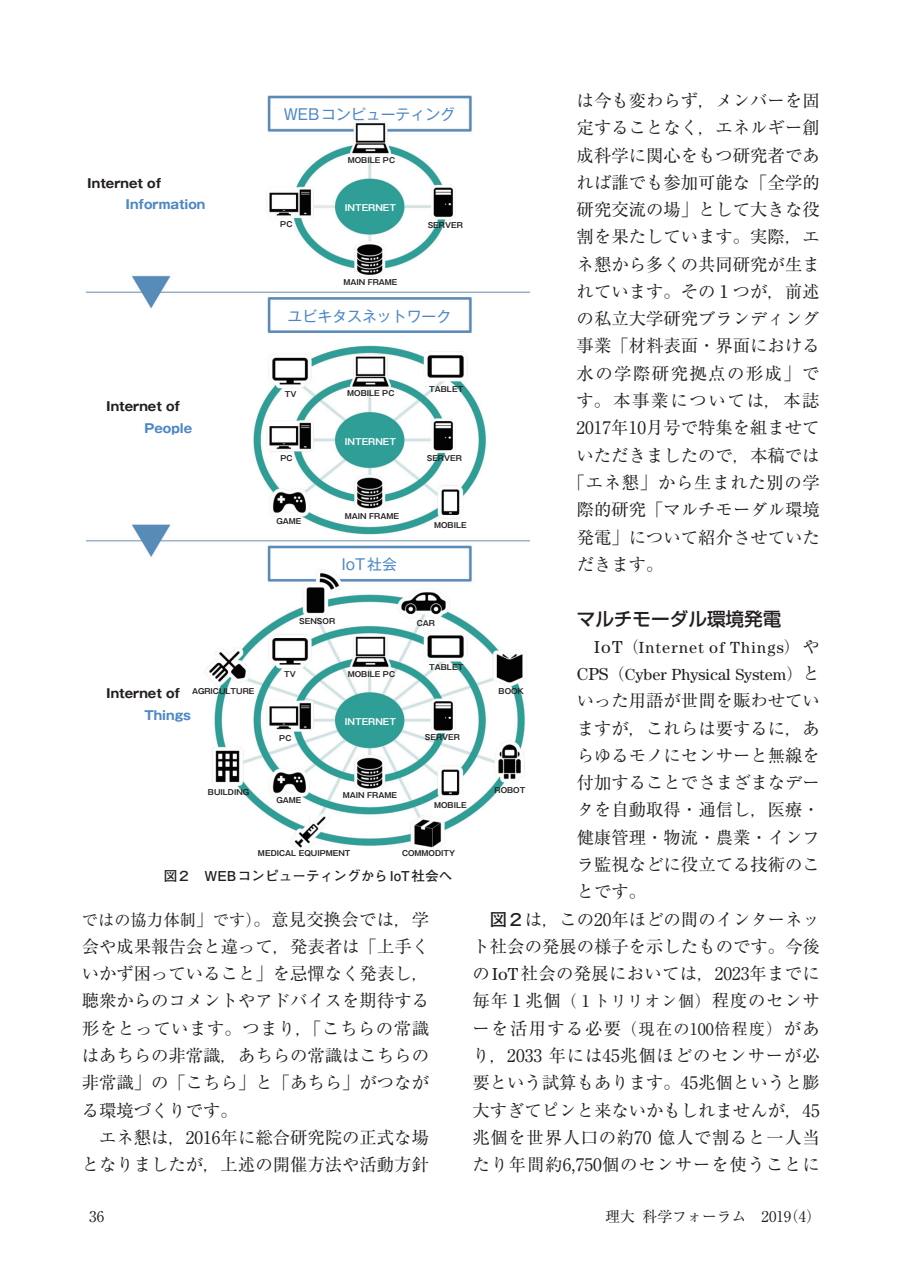
<style>
.page{position:relative;width:903px;height:1275px;background:#fff}
.page>*{position:absolute;margin:0;border:0;box-sizing:border-box;transform-origin:0 0}
.t1{font:500 18.55px "Shin Go Pr 6 N";color:#231f20}
.t2{font:17.32px/27.3px "Ryumin Pr 6 N";color:#231f20;text-align:justify}
.t3{font:17.32px "Ryumin Pr 6 N";letter-spacing:.02em;color:#231f20}
.t4{font:17.32px "Ryumin Pr 6 N";letter-spacing:.045em;color:#231f20}
.t5{font:17.32px "Ryumin Pr 6 N";letter-spacing:.04em;color:#231f20}
.t6{font:17.32px "Ryumin Pr 6 N";letter-spacing:.085em;color:#231f20}
.t7{font:17.32px "Ryumin Pr 6 N";letter-spacing:.1em;color:#231f20}
.t8{font:16.1px/27.3px "Century Std";color:#231f20;text-align:right}
.t9{font:16.1px "Ryumin Pr 6 N";letter-spacing:.015em;color:#231f20}
.t10{font:16.1px "Ryumin Pr 6 N";letter-spacing:.045em;color:#231f20}
.t11{font:14.88px "Gothic MB101 Pr 6 N";color:#4d87c6}
.t12{font:14.88px "Ryumin Pr 6 N";color:#231f20}
.t13{font:700 13.65px "Futo Go B101 Pr 6 N";color:#231f20}
.t14{font:700 12.42px "Gothic MB101 Pr 6 N";color:#231f20}
.t15{font:700 12.42px "Gothic MB101 Pr 6 N";color:#4d87c6}
.t16{font:700 8.75px "Gothic MB101 Pr 6 N De";color:#fff}
.t17{font:700 7.52px "Gothic MB101 Pr 6 N De";color:#231f20}
.s1{font-size:17.32px}
.s2{font-family:"Ryumin Pr 6 N"}
.s3{font-family:"Ryumin Pr 6 N";font-size:17.32px}
.s4{font-family:"Futo Go B101 Pr 6 N";font-weight:700}
.s5{font-family:"Century Std"}
.s6{font-size:16.1px}
</style>
<div class="page">
<img style="left:86px;top:95px;width:444px;height:757px">
<p class="t2" style="left:577px;top:86px;width:245px">は今も変わらず，メンバーを固</p>
<p class="t2" style="left:577px;top:113px;width:245px">定することなく，エネルギー創</p>
<p class="t2" style="left:577px;top:140px;width:245px">成科学に関心をもつ研究者であ</p>
<p class="t2" style="left:577px;top:168px;width:245px">れば誰でも参加可能な「全学的</p>
<p class="t2" style="left:577px;top:195px;width:245px">研究交流の場」として大きな役</p>
<p class="t2" style="left:577px;top:222px;width:245px">割を果たしています。実際，エ</p>
<p class="t2" style="left:577px;top:250px;width:245px">ネ懇から多くの共同研究が生ま</p>
<p class="t2" style="left:577px;top:277px;width:245px">れています。その１つが，前述</p>
<p class="t2" style="left:577px;top:304px;width:245px">の私立大学研究ブランディング</p>
<p class="t2" style="left:577px;top:331px;width:245px">事業「材料表面・界面における</p>
<p class="t6" style="left:577px;top:360px;width:245px">水の学際研究拠点の形成」で</p>
<p class="t7" style="left:576px;top:387px;width:245px">す。本事業については，本誌</p>
<p class="t2" style="left:576px;top:413px;width:245px">2017年10月号で特集を組ませて</p>
<p class="t2" style="left:576px;top:441px;width:245px">いただきましたので，本稿では</p>
<p class="t5" style="left:568px;top:469px;width:253px">「エネ懇」から生まれた別の学</p>
<p class="t2" style="left:577px;top:495px;width:245px">際的研究「マルチモーダル環境</p>
<p class="t2" style="left:577px;top:523px;width:245px">発電」について紹介させていた</p>
<p class="t2" style="left:577px;top:550px;width:88px">だきます。</p>
<p class="t1" style="left:577px;top:604px;width:206px">マルチモーダル環境発電</p>
<p class="t8" style="left:577px;top:633px;width:245px"><span class="s1">IoT</span><span class="s2">（</span>Internet of Things<span class="s2">）</span><span class="s3">や<br></span><span class="s1">CPS</span><span class="s2">（</span>Cyber Physical System<span class="s2">）</span><span class="s3">と</span></p>
<p class="t2" style="left:577px;top:686px;width:245px">いった用語が世間を賑わせてい</p>
<p class="t2" style="left:577px;top:714px;width:245px">ますが，これらは要するに，あ</p>
<p class="t2" style="left:577px;top:741px;width:245px">らゆるモノにセンサーと無線を</p>
<p class="t2" style="left:577px;top:768px;width:245px">付加することでさまざまなデー</p>
<p class="t2" style="left:577px;top:795px;width:245px">タを自動取得・通信し，医療・</p>
<p class="t2" style="left:577px;top:823px;width:245px">健康管理・物流・農業・インフ</p>
<p class="t2" style="left:577px;top:850px;width:245px">ラ監視などに役立てる技術のこ</p>
<p class="t2" style="left:577px;top:877px;width:71px">とです。</p>
<p class="t2" style="left:490px;top:904px;width:331px"><span class="s4">図２</span>は，この20年ほどの間のインターネッ</p>
<p class="t2" style="left:472px;top:932px;width:349px">ト社会の発展の様子を示したものです。今後</p>
<p class="t3" style="left:472px;top:960px;width:349px">の<span class="s5">IoT</span>社会の発展においては，2023年までに</p>
<p class="t4" style="left:472px;top:987px;width:349px">毎年１兆個<span class="s6">（１トリリオン個）</span>程度のセンサ</p>
<p class="t10" style="left:472px;top:1016px;width:349px"><span class="s1">ーを活用する必要</span>（現在の100倍程度）<span class="s1">があ</span></p>
<p class="t2" style="left:472px;top:1041px;width:349px">り，2033 年には45兆個ほどのセンサーが必要という試算もあります。45兆個というと膨大すぎてピンと来ないかもしれませんが，45兆個を世界人口の約70 億人で割ると一人当たり年間約6<span class="s5">,</span>750個のセンサーを使うことに</p>
<p class="t11" style="left:284px;top:102px;width:173px">WEBコンピューティング</p>
<p class="t17" style="left:348px;top:154px;width:49px">MOBILE PC</p>
<p class="t14" style="left:87px;top:172px;width:75px">Internet of</p>
<p class="t15" style="left:126px;top:194px;width:81px">Information</p>
<p class="t16" style="left:345px;top:200px;width:53px">INTERNET</p>
<p class="t17" style="left:280px;top:218px;width:14px">PC</p>
<p class="t17" style="left:428px;top:219px;width:37px">SERVER</p>
<p class="t17" style="left:343px;top:276px;width:56px">MAIN FRAME</p>
<p class="t11" style="left:288px;top:304px;width:165px">ユビキタスネットワーク</p>
<p class="t17" style="left:429px;top:382px;width:36px">TABLET</p>
<p class="t17" style="left:347px;top:387px;width:49px">MOBILE PC</p>
<p class="t17" style="left:285px;top:388px;width:13px">TV</p>
<p class="t14" style="left:106px;top:396px;width:75px">Internet of</p>
<p class="t15" style="left:144px;top:418px;width:49px">People</p>
<p class="t16" style="left:345px;top:434px;width:53px">INTERNET</p>
<p class="t17" style="left:281px;top:452px;width:14px">PC</p>
<p class="t17" style="left:427px;top:452px;width:37px">SERVER</p>
<p class="t17" style="left:345px;top:510px;width:56px">MAIN FRAME</p>
<p class="t17" style="left:276px;top:515px;width:27px">GAME</p>
<p class="t17" style="left:434px;top:519px;width:34px">MOBILE</p>
<p class="t11" style="left:342px;top:552px;width:57px">IoT社会</p>
<p class="t17" style="left:299px;top:615px;width:37px">SENSOR</p>
<p class="t17" style="left:417px;top:617px;width:20px">CAR</p>
<p class="t17" style="left:429px;top:661px;width:36px">TABLET</p>
<p class="t17" style="left:348px;top:668px;width:49px">MOBILE PC</p>
<p class="t17" style="left:284px;top:668px;width:13px">TV</p>
<p class="t14" style="left:106px;top:683px;width:75px">Internet of</p>
<p class="t17" style="left:499px;top:685px;width:27px">BOOK</p>
<p class="t17" style="left:192px;top:685px;width:64px">AGRICULTURE</p>
<p class="t15" style="left:144px;top:705px;width:48px">Things</p>
<p class="t16" style="left:345px;top:714px;width:53px">INTERNET</p>
<p class="t17" style="left:425px;top:731px;width:37px">SERVER</p>
<p class="t17" style="left:279px;top:732px;width:14px">PC</p>
<p class="t17" style="left:495px;top:784px;width:32px">ROBOT</p>
<p class="t17" style="left:208px;top:785px;width:43px">BUILDING</p>
<p class="t17" style="left:343px;top:789px;width:56px">MAIN FRAME</p>
<p class="t17" style="left:276px;top:794px;width:27px">GAME</p>
<p class="t17" style="left:434px;top:799px;width:34px">MOBILE</p>
<p class="t17" style="left:258px;top:847px;width:94px">MEDICAL EQUIPMENT</p>
<p class="t17" style="left:402px;top:847px;width:55px">COMMODITY</p>
<p class="t13" style="left:164px;top:865px;width:290px">図２　WEBコンピューティングからIoT社会へ</p>
<p class="t9" style="left:82px;top:907px;width:349px">ではの協力体制」です）<span class="s1">。意見交換会では，学</span></p>
<p class="t2" style="left:82px;top:932px;width:349px">会や成果報告会と違って，発表者は「上手くいかず困っていること」を忌憚なく発表し，聴衆からのコメントやアドバイスを期待する形をとっています。つまり，「こちらの常識はあちらの非常識，あちらの常識はこちらの非常識」の「こちら」と「あちら」がつながる環境づくりです。</p>
<p class="t2" style="left:82px;top:1123px;width:349px;text-align:right">エネ懇は，2016年に総合研究院の正式な場となりましたが，上述の開催方法や活動方針</p>
<p class="t12" style="left:89px;top:1204px;width:16px">36</p>
<p class="t12" style="left:605px;top:1204px;width:217px">理大科学フォーラム　2019（4）</p>
</div>
